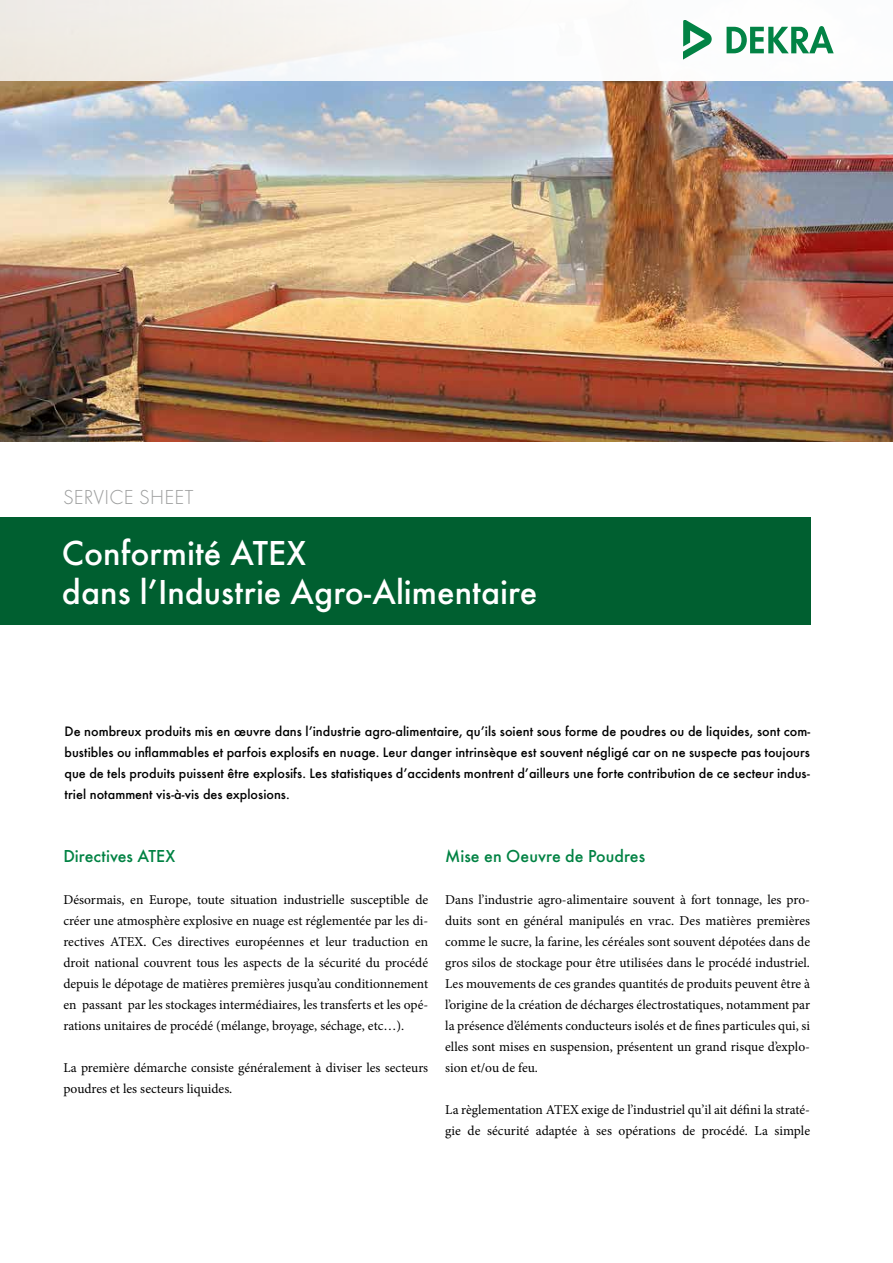
<style>
.page{position:relative;width:893px;height:1263px;background:#fff}
.page>*{position:absolute;margin:0;border:0;box-sizing:border-box;transform-origin:0 0}
.t1{font:500 36px/39px "Futura";color:#fff}
.t2{font:300 21px "Futura";letter-spacing:.01em;color:#9c9d9d}
.t3{font:500 18px "Futura";color:#008243}
.t4{font:500 14.25px/21px "Futura";color:#000;text-align:justify}
.t5{font:13.5px/21px "Minion Pro";color:#000;text-align:justify}
</style>
<div class="page">
<img style="left:0;top:80px;width:893px;height:362px">
<div style="left:0;top:517px;width:810px;height:108px;background:#005f30"></div>
<div style="left:0;top:0;width:893px;height:80px;background:linear-gradient(to right,#f0ebe5,#fff)"></div>
<svg style="left:727px;top:26px;width:107px;height:27px"></svg>
<svg style="left:683px;top:20px;width:29px;height:43px"></svg>
<h2 class="t2" style="left:63px;top:484px;width:132px">SERVICE SHEET</h2>
<h1 class="t1" style="left:62px;top:530px;width:477px">Conformité ATEX<br>dans l’Industrie Agro-Alimentaire</h1>
<p class="t4" style="left:64px;top:719px;width:747px">De nombreux produits mis en œuvre dans l’industrie agro-alimentaire, qu’ils soient sous forme de poudres ou de liquides, sont com&shy;bustibles ou inflammables et parfois explosifs en nuage. Leur danger intrinsèque est souvent négligé car on ne suspecte pas toujours que de tels produits puissent être explosifs. Les statistiques d’accidents montrent d’ailleurs une forte contribution de ce secteur indus&shy;triel notamment vis-à-vis des explosions.</p>
<h3 class="t3" style="left:63px;top:842px;width:113px">Directives ATEX</h3>
<p class="t5" style="left:63px;top:889px;width:366px">Désormais, en Europe, toute situation industrielle susceptible de créer une atmosphère explosive en nuage est réglementée par les di&shy;rectives ATEX. Ces directives européennes et leur traduction en droit national couvrent tous les aspects de la sécurité du procédé depuis le dépotage de matières premières jusqu’au conditionnement en passant par les stockages intermédiaires, les transferts et les opé&shy;rations unitaires de procédé (mélange, broyage, séchage, etc…).</p>
<p class="t5" style="left:63px;top:1057px;width:366px">La première démarche consiste généralement à diviser les secteurs poudres et les secteurs liquides.</p>
<h3 class="t3" style="left:445px;top:842px;width:201px">Mise en Oeuvre de Poudres</h3>
<p class="t5" style="left:445px;top:889px;width:366px">Dans l’industrie agro-alimentaire souvent à fort tonnage, les pro&shy;duits sont en général manipulés en vrac. Des matières premières comme le sucre, la farine, les céréales sont souvent dépotées dans de gros silos de stockage pour être utilisées dans le procédé industriel.<br>Les mouvements de ces grandes quantités de produits peuvent être à l’origine de la création de décharges électrostatiques, notamment par la présence d’éléments conducteurs isolés et de fines particules qui, si elles sont mises en suspension, présentent un grand risque d’explo&shy;sion et/ou de feu.</p>
<p class="t5" style="left:445px;top:1099px;width:366px">La règlementation ATEX exige de l’industriel qu’il ait défini la straté&shy;gie de sécurité adaptée à ses opérations de procédé. La simple</p>
</div>
